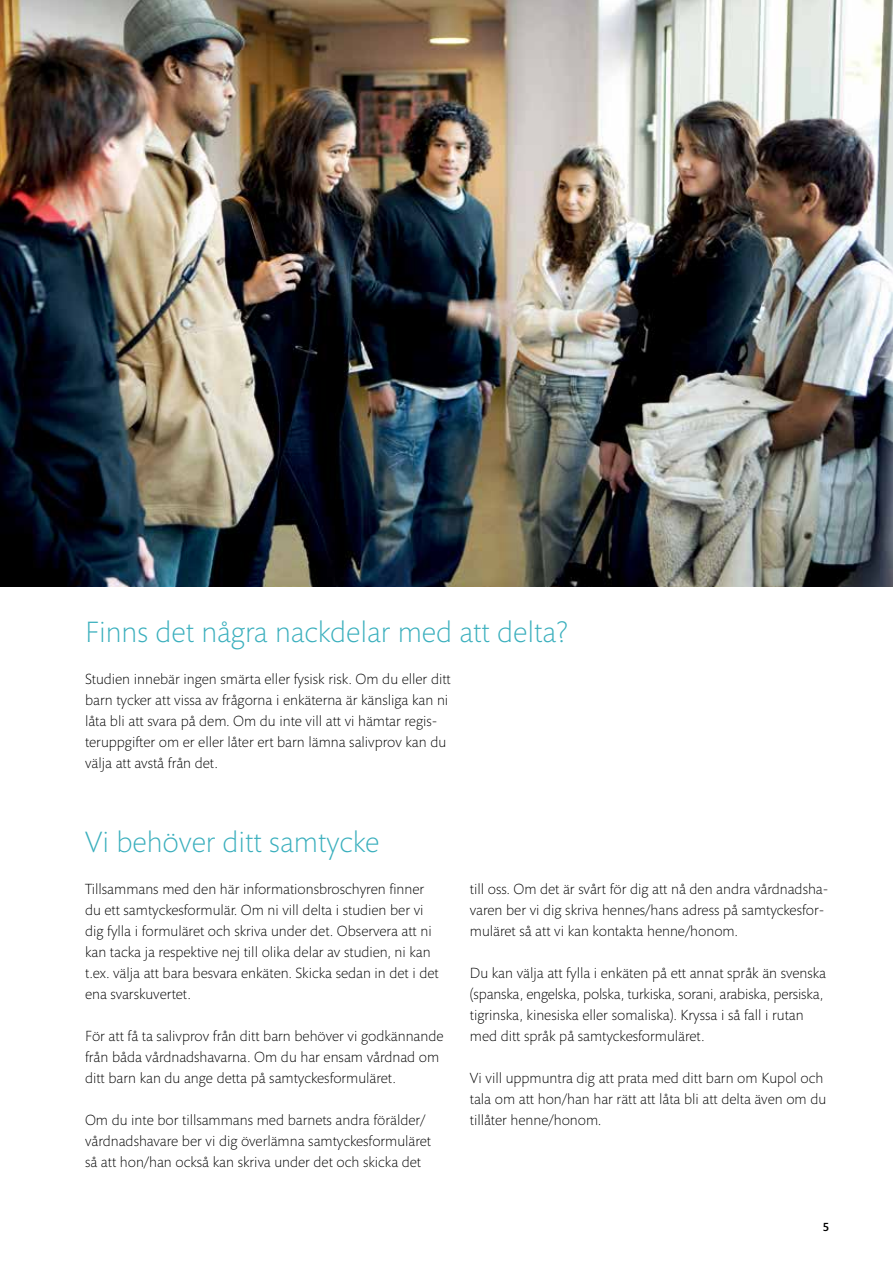
<style>
.page{position:relative;width:893px;height:1263px;background:#fff}
.page>*{position:absolute;margin:0;border:0;box-sizing:border-box;transform-origin:0 0}
.t1{font:300 30px "Mundo Sans Std";color:#3aafbd}
.t2{font:300 15px/21px "Mundo Sans Std";color:#000}
.t3{font:500 12px "Mundo Sans Std";color:#000}
</style>
<div class="page">
<img style="left:0;top:0;width:893px;height:587px">
<h1 class="t1" style="left:85px;top:615px;width:485px">Finns det några nackdelar med att delta?</h1>
<p class="t2" style="left:85px;top:669px;width:367px">Studien innebär ingen smärta eller fysisk risk. Om du eller ditt barn tycker att vissa av frågorna i enkäterna är känsliga kan ni låta bli att svara på dem. Om du inte vill att vi hämtar regis&shy;teruppgifter om er eller låter ert barn lämna salivprov kan du välja att avstå från det.</p>
<h1 class="t1" style="left:85px;top:825px;width:296px">Vi behöver ditt samtycke</h1>
<p class="t2" style="left:85px;top:879px;width:355px">Tillsammans med den här informationsbroschyren finner du ett samtyckesformulär. Om ni vill delta i studien ber vi dig fylla i formuläret och skriva under det. Observera att ni kan tacka ja respektive nej till olika delar av studien, ni kan t.ex. välja att bara besvara enkäten. Skicka sedan in det i det ena svarskuvertet.</p>
<p class="t2" style="left:85px;top:1026px;width:360px">För att få ta salivprov från ditt barn behöver vi godkännande från båda vårdnadshavarna. Om du har ensam vårdnad om ditt barn kan du ange detta på samtyckesformuläret.</p>
<p class="t2" style="left:85px;top:1110px;width:348px">Om du inte bor tillsammans med barnets andra förälder/ vårdnadshavare ber vi dig överlämna samtyckesformuläret så att hon/han också kan skriva under det och skicka det</p>
<p class="t2" style="left:470px;top:879px;width:360px">till oss. Om det är svårt för dig att nå den andra vårdnadsha&shy;varen ber vi dig skriva hennes/hans adress på samtyckesfor&shy;muläret så att vi kan kontakta henne/honom.</p>
<p class="t2" style="left:470px;top:963px;width:358px">Du kan välja att fylla i enkäten på ett annat språk än svenska (spanska, engelska, polska, turkiska, sorani, arabiska, persiska, tigrinska, kinesiska eller somaliska). Kryssa i så fall i rutan med ditt språk på samtyckesformuläret.</p>
<p class="t2" style="left:470px;top:1068px;width:358px">Vi vill uppmuntra dig att prata med ditt barn om Kupol och tala om att hon/han har rätt att låta bli att delta även om du tillåter henne/honom.</p>
<p class="t3" style="left:823px;top:1220px;width:8px">5</p>
</div>
